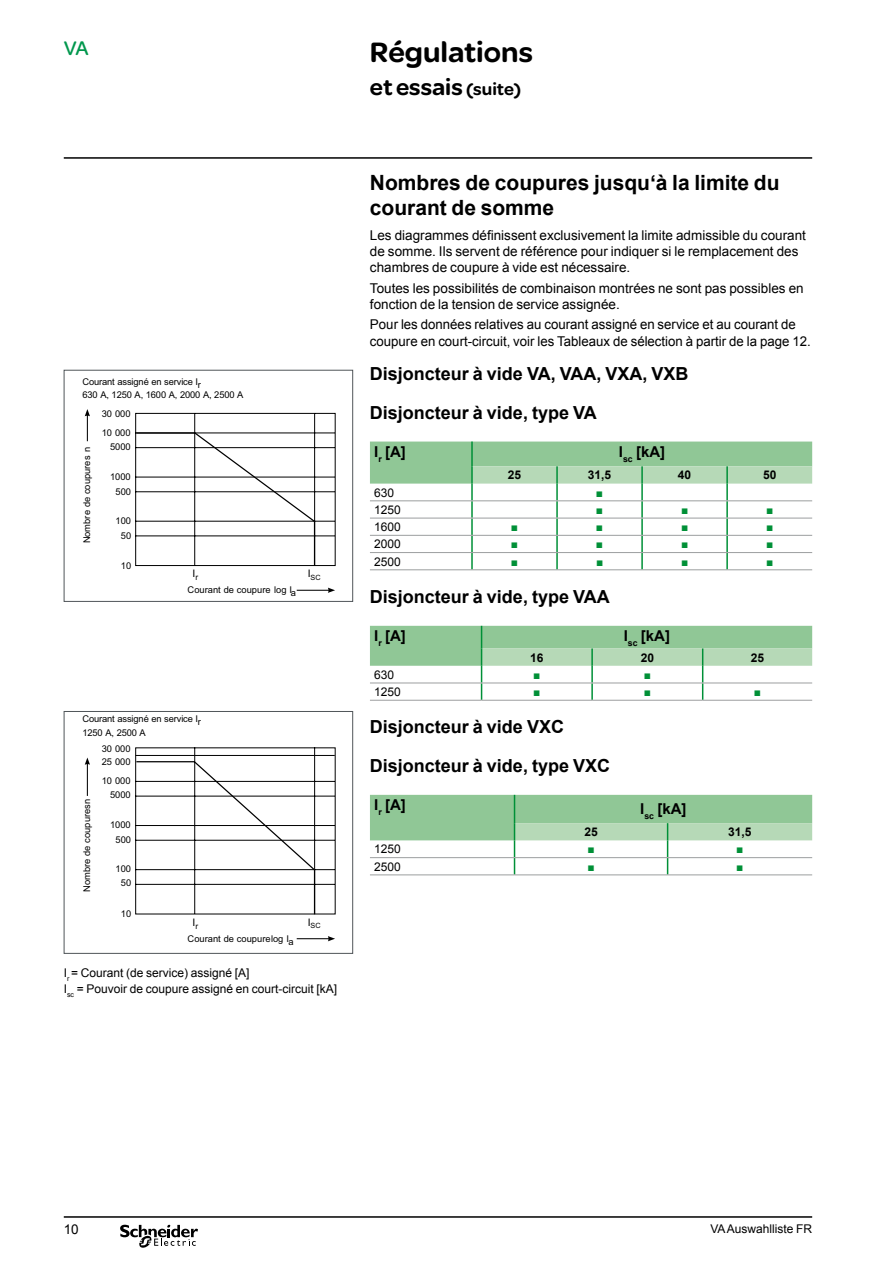
<style>
.page{position:relative;width:893px;height:1263px;background:#fff}
.page>*{position:absolute;margin:0;border:0;box-sizing:border-box;transform-origin:0 0}
.t1{font:900 30px "SE Optimist";color:#000}
.t2{font:900 24px "SE Optimist";color:#000}
.t3{font:700 21px/25.5px "Arial";color:#000}
.t4{font:21px "SE Optimist";color:#00974d}
.t5{font:700 18px/38.5px "Arial";color:#000}
.t6{font:700 15px "Arial";color:#000}
.t7{font:13.5px/16.2px "Arial";color:#000}
.t8{font:12px/16.2px "Arial";color:#000}
.t9{font:12px "Arial";color:#009037}
.t10{font:700 12px "Arial";color:#000}
.t11{font:10.35px "Arial";color:#000}
.t12{font:9.3px/14.5px "Arial";color:#000}
.t13{font:7.2px "Arial";color:#000}
.s1{font-size:18px}
</style>
<div class="page">
<svg style="left:120px;top:1225px;width:78px;height:23px"></svg>
<hr style="left:64px;top:157px;width:748px;height:2px;background:#000">
<hr style="left:64px;top:1216px;width:748px;height:2px;background:#000">
<svg style="left:370px;top:441px;width:442px;height:128px"></svg>
<hr style="left:370px;top:569px;width:102px;height:1px;background:#9c9e9f">
<hr style="left:472px;top:569px;width:85px;height:1px;background:#9c9e9f">
<hr style="left:557px;top:569px;width:85px;height:1px;background:#9c9e9f">
<hr style="left:642px;top:569px;width:85px;height:1px;background:#9c9e9f">
<hr style="left:727px;top:569px;width:85px;height:1px;background:#9c9e9f">
<hr style="left:370px;top:700px;width:112px;height:1px;background:#9c9e9f">
<hr style="left:482px;top:700px;width:110px;height:1px;background:#9c9e9f">
<hr style="left:592px;top:700px;width:111px;height:1px;background:#9c9e9f">
<hr style="left:703px;top:700px;width:109px;height:1px;background:#9c9e9f">
<svg style="left:370px;top:626px;width:442px;height:74px"></svg>
<hr style="left:370px;top:874px;width:144px;height:1px;background:#9c9e9f">
<hr style="left:514px;top:874px;width:154px;height:1px;background:#9c9e9f">
<hr style="left:668px;top:874px;width:144px;height:1px;background:#9c9e9f">
<svg style="left:370px;top:795px;width:442px;height:79px"></svg>
<hr style="left:297px;top:590px;width:32px;height:1px;background:#000">
<svg style="left:328px;top:588px;width:7px;height:5px"></svg>
<svg style="left:85px;top:409px;width:5px;height:32px"></svg>
<svg style="left:135px;top:413px;width:200px;height:153px"></svg>
<div style="left:64px;top:370px;width:289px;height:232px;border:1px solid #505559"></div>
<hr style="left:297px;top:938px;width:32px;height:1px;background:#000">
<svg style="left:328px;top:936px;width:7px;height:5px"></svg>
<hr style="left:87px;top:763px;width:1px;height:33px;background:#000">
<svg style="left:85px;top:757px;width:5px;height:8px"></svg>
<svg style="left:135px;top:747px;width:200px;height:168px"></svg>
<div style="left:64px;top:711px;width:289px;height:243px;border:1px solid #505559"></div>
<h3 class="t4" style="left:64px;top:34px;width:27px">VA</h3>
<p class="t12" style="left:82px;top:375px;width:162px;line-height:13.5px">Courant assigné en service Ir<br>630 A, 1250 A, 1600 A, 2000 A, 2500 A</p>
<p class="t12" style="left:102px;top:405px;width:30px;line-height:18.8px">30 000<br>10 000</p>
<p class="t12" style="left:110px;top:440px;width:22px">5000</p>
<p class="t12" style="left:110px;top:470px;width:23px;text-align:center">1000<br>500</p>
<p class="t12" style="left:115px;top:513px;width:17px;text-align:center">100<br>50</p>
<p class="t12" style="left:121px;top:558px;width:12px">10</p>
<p class="t11" style="left:193px;top:567px;width:7px">I<sub>r</sub></p>
<p class="t13" style="left:308px;top:572px;width:14px"><sup>I</sup>SC</p>
<p class="t12" style="left:188px;top:583px;width:110px">Courant de coupure log Ia</p>
<p class="t12" style="left:80px;top:543px;width:98px;rotate:-90deg">Nombre de coupures n</p>
<p class="t12" style="left:102px;top:481px;width:30px">10 000</p>
<p class="t12" style="left:110px;top:526px;width:22px">1000</p>
<p class="t12" style="left:82px;top:712px;width:120px;line-height:13.5px">Courant assigné en service Ir<br>1250 A, 2500 A</p>
<p class="t12" style="left:102px;top:742px;width:30px;line-height:13.5px">30 000<br>25 000</p>
<p class="t12" style="left:102px;top:773px;width:30px;text-align:right">10 000<br>5000</p>
<p class="t12" style="left:110px;top:818px;width:23px;text-align:center">1000<br>500</p>
<p class="t12" style="left:115px;top:861px;width:17px;text-align:center">100<br>50</p>
<p class="t12" style="left:121px;top:906px;width:12px">10</p>
<p class="t11" style="left:193px;top:915px;width:7px">I<sub>r</sub></p>
<p class="t13" style="left:308px;top:921px;width:14px"><sup>I</sup>SC</p>
<p class="t12" style="left:188px;top:931px;width:108px">Courant de coupure log Ia</p>
<p class="t12" style="left:102px;top:717px;width:30px;text-align:right">10 000<br>5000</p>
<p class="t12" style="left:115px;top:777px;width:17px">500</p>
<p class="t12" style="left:121px;top:820px;width:12px">50</p>
<p class="t12" style="left:80px;top:892px;width:94px;rotate:-90deg">Nombre de coupures n</p>
<p class="t8" style="left:64px;top:965px;width:275px">I<sub>r</sub> = Courant (de service) assigné [A]<br>I<sub>sc</sub> = Pouvoir de coupure assigné en court-circuit [kA]</p>
<h1 class="t1" style="left:370px;top:31px;width:164px">Régulations</h1>
<h2 class="t2" style="left:370px;top:70px;width:153px">et essais <span class="s1">(suite)</span></h2>
<h3 class="t3" style="left:370px;top:170px;width:411px">Nombres de coupures jusqu‘à la limite du courant de somme</h3>
<p class="t7" style="left:370px;top:227px;width:437px">Les diagrammes définissent exclusivement la limite admissible du courant de somme. Ils servent de référence pour indiquer si le remplacement des chambres de coupure à vide est nécessaire.</p>
<p class="t7" style="left:370px;top:280px;width:435px">Toutes les possibilités de combinaison montrées ne sont pas possibles en fonction de la tension de service assignée.</p>
<p class="t7" style="left:370px;top:317px;width:442px">Pour les données relatives au courant assigné en service et au courant de coupure en court-circuit, voir les Tableaux de sélection à partir de la page 12.</p>
<h3 class="t5" style="left:370px;top:355px;width:320px">Disjoncteur à vide VA, VAA, VXA, VXB<br>Disjoncteur à vide, type VA</h3>
<p class="t6" style="left:374px;top:442px;width:33px">I<sub>r</sub> [A]</p>
<p class="t6" style="left:619px;top:442px;width:48px">I<sub>sc</sub> [kA]</p>
<p class="t10" style="left:508px;top:467px;width:15px">25</p>
<p class="t10" style="left:588px;top:467px;width:25px">31,5</p>
<p class="t10" style="left:678px;top:467px;width:15px">40</p>
<p class="t10" style="left:763px;top:467px;width:15px">50</p>
<p class="t8" style="left:374px;top:484px;width:22px">630</p>
<p class="t9" style="left:596px;top:484px;width:9px">■</p>
<p class="t8" style="left:374px;top:502px;width:28px">1250</p>
<p class="t9" style="left:596px;top:502px;width:9px">■</p>
<p class="t9" style="left:681px;top:502px;width:9px">■</p>
<p class="t9" style="left:766px;top:502px;width:9px">■</p>
<p class="t8" style="left:374px;top:519px;width:28px">1600</p>
<p class="t9" style="left:511px;top:519px;width:9px">■</p>
<p class="t9" style="left:596px;top:519px;width:9px">■</p>
<p class="t9" style="left:681px;top:519px;width:9px">■</p>
<p class="t9" style="left:766px;top:519px;width:9px">■</p>
<p class="t8" style="left:374px;top:536px;width:28px">2000</p>
<p class="t9" style="left:511px;top:536px;width:9px">■</p>
<p class="t9" style="left:596px;top:536px;width:9px">■</p>
<p class="t9" style="left:681px;top:536px;width:9px">■</p>
<p class="t9" style="left:766px;top:536px;width:9px">■</p>
<p class="t8" style="left:374px;top:553px;width:28px">2500</p>
<p class="t9" style="left:511px;top:553px;width:9px">■</p>
<p class="t9" style="left:596px;top:553px;width:9px">■</p>
<p class="t9" style="left:681px;top:553px;width:9px">■</p>
<p class="t9" style="left:766px;top:553px;width:9px">■</p>
<h3 class="t5" style="left:370px;top:578px;width:241px">Disjoncteur à vide, type VAA</h3>
<p class="t6" style="left:374px;top:626px;width:33px">I<sub>r</sub> [A]</p>
<p class="t6" style="left:624px;top:626px;width:48px">I<sub>sc</sub> [kA]</p>
<p class="t10" style="left:530px;top:649px;width:15px">16</p>
<p class="t10" style="left:641px;top:649px;width:15px">20</p>
<p class="t10" style="left:751px;top:649px;width:15px">25</p>
<p class="t8" style="left:374px;top:666px;width:22px">630</p>
<p class="t9" style="left:533px;top:667px;width:9px">■</p>
<p class="t9" style="left:644px;top:667px;width:9px">■</p>
<p class="t8" style="left:374px;top:684px;width:28px">1250</p>
<p class="t9" style="left:533px;top:684px;width:9px">■</p>
<p class="t9" style="left:644px;top:684px;width:9px">■</p>
<p class="t9" style="left:754px;top:684px;width:9px">■</p>
<h3 class="t5" style="left:370px;top:708px;width:242px">Disjoncteur à vide VXC<br>Disjoncteur à vide, type VXC</h3>
<p class="t6" style="left:374px;top:795px;width:33px">I<sub>r</sub> [A]</p>
<p class="t6" style="left:640px;top:799px;width:48px">I<sub>sc</sub> [kA]</p>
<p class="t10" style="left:584px;top:824px;width:15px">25</p>
<p class="t10" style="left:728px;top:824px;width:25px">31,5</p>
<p class="t8" style="left:374px;top:841px;width:28px">1250</p>
<p class="t9" style="left:587px;top:841px;width:9px">■</p>
<p class="t9" style="left:736px;top:841px;width:9px">■</p>
<p class="t8" style="left:374px;top:858px;width:28px">2500</p>
<p class="t9" style="left:587px;top:858px;width:9px">■</p>
<p class="t9" style="left:736px;top:858px;width:9px">■</p>
<p class="t7" style="left:64px;top:1222px;width:17px">10</p>
<p class="t8" style="left:710px;top:1221px;width:103px">VA Auswahlliste FR</p>
</div>
